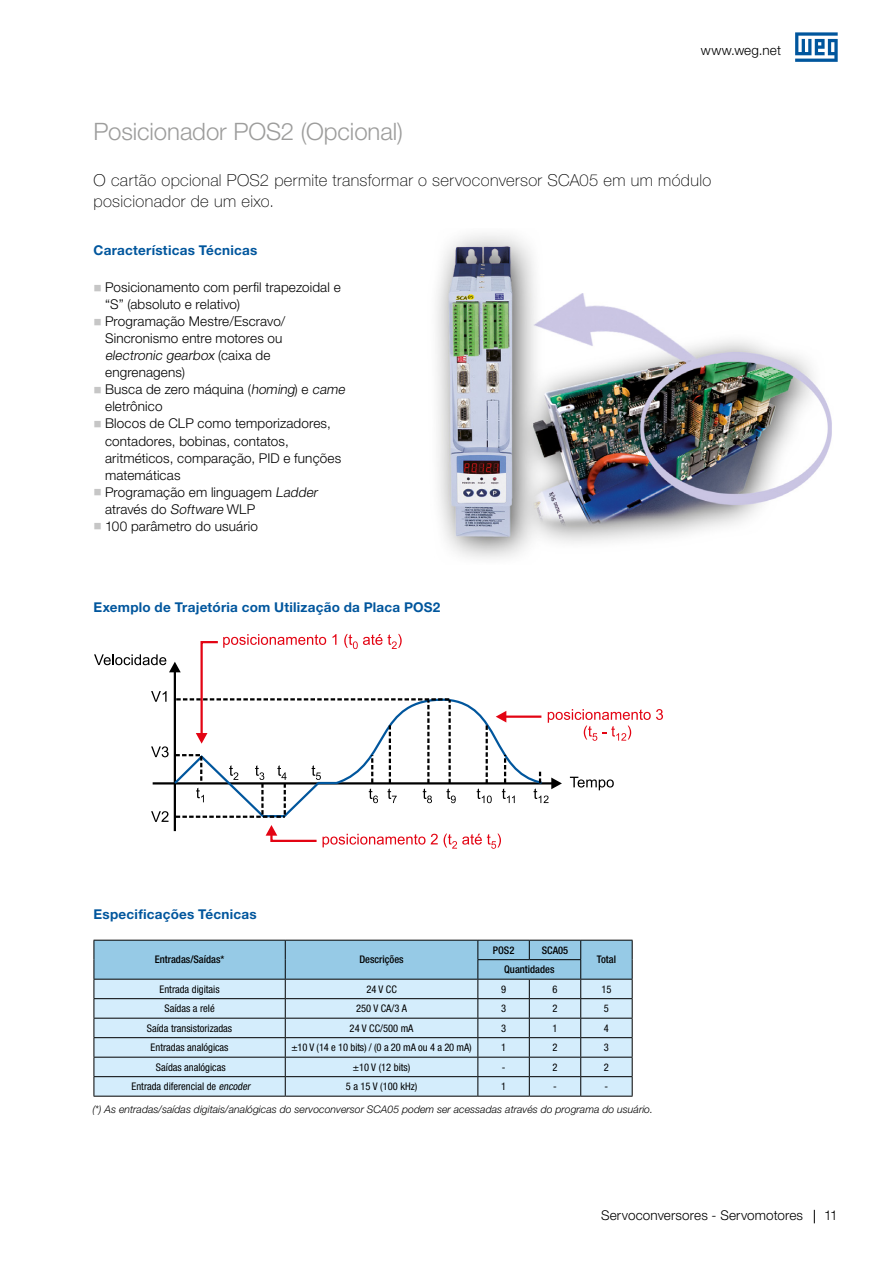
<style>
.page{position:relative;width:893px;height:1263px;background:#fff}
.page>*{position:absolute;margin:0;border:0;box-sizing:border-box;transform-origin:0 0}
.t1{font:300 24px "Helvetica Neue LT Pro";letter-spacing:-.005em;color:#9d9d9c}
.t2{font:100 16.5px/21.3px "Helvetica Neue LT Pro";letter-spacing:.02em;color:#000}
.t3{font:300 13.5px/17px "Helvetica Neue LT Pro";letter-spacing:.01em;color:#000}
.t4{font:700 13.5px "Helvetica Neue LT Pro";letter-spacing:.015em;color:#00569d}
.t5{font:condensed 10.5px "Helvetica Neue LT Pro";color:#000}
.t6{font:italic 300 10.5px "Helvetica Neue LT Pro";color:#000}
.t7{font:500 condensed 10.5px "Helvetica Neue LT Pro";color:#000}
.s1{font-style:italic}
</style>
<div class="page">
<svg style="left:814px;top:1210px;width:1px;height:13px"></svg>
<svg style="left:795px;top:32px;width:43px;height:30px"></svg>
<img style="left:436px;top:234px;width:396px;height:325px">
<svg style="left:94px;top:940px;width:539px;height:156px;background:#b9d7e9"></svg>
<hr style="left:94px;top:1096px;width:191px;height:1px;background:#000">
<hr style="left:285px;top:1096px;width:193px;height:1px;background:#000">
<hr style="left:478px;top:1096px;width:51px;height:1px;background:#000">
<hr style="left:529px;top:1096px;width:52px;height:1px;background:#000">
<hr style="left:581px;top:1096px;width:52px;height:1px;background:#000">
<svg style="left:94px;top:634px;width:569px;height:215px"></svg>
<p class="t3" style="left:701px;top:41px;width:82px">www.weg.net</p>
<h1 class="t1" style="left:94px;top:117px;width:311px">Posicionador POS2 (Opcional)</h1>
<p class="t2" style="left:94px;top:169px;width:619px">O cartão opcional POS2 permite transformar o servoconversor SCA05 em um módulo posicionador de um eixo.</p>
<p class="t4" style="left:94px;top:242px;width:165px">Características Técnicas</p>
<p class="t3" style="left:105px;top:279px;width:244px">Posicionamento com perfil trapezoidal e “S” (absoluto e relativo)<br>Programação Mestre/Escravo/<br>Sincronismo entre motores ou<br><span class="s1">electronic gearbox</span> (c a i x a d e engrenagens)<br>Busca de zero máquina (<span class="s1">homing</span>) e <span class="s1">came </span>eletrônico<br>Blocos de CLP como temporizadores, contadores, bobinas, contatos, aritméticos, comparação, PID e funções matemáticas<br>Programação em linguagem <span class="s1">Ladder </span>através do <span class="s1">Software</span> WLP<br>100 parâmetro do usuário</p>
<p class="t4" style="left:94px;top:599px;width:348px">Exemplo de Trajetória com Utilização da Placa POS2</p>
<p class="t4" style="left:94px;top:905px;width:165px">Especificações Técnicas</p>
<p class="t7" style="left:155px;top:953px;width:71px">Entradas/Saídas*</p>
<p class="t7" style="left:359px;top:953px;width:46px">Descrições</p>
<p class="t7" style="left:493px;top:944px;width:23px">POS2</p>
<p class="t7" style="left:542px;top:944px;width:28px">SCA05</p>
<p class="t7" style="left:504px;top:963px;width:52px">Quantidades</p>
<p class="t7" style="left:597px;top:953px;width:21px">Total</p>
<p class="t5" style="left:160px;top:983px;width:62px">Entrada digitais</p>
<p class="t5" style="left:366px;top:983px;width:32px">24 V CC</p>
<p class="t5" style="left:501px;top:983px;width:7px">9</p>
<p class="t5" style="left:552px;top:983px;width:7px">6</p>
<p class="t5" style="left:601px;top:983px;width:12px">15</p>
<p class="t5" style="left:165px;top:1002px;width:52px">Saídas a relé</p>
<p class="t5" style="left:356px;top:1002px;width:52px">250 V CA/3 A</p>
<p class="t5" style="left:501px;top:1002px;width:7px">3</p>
<p class="t5" style="left:552px;top:1002px;width:7px">2</p>
<p class="t5" style="left:604px;top:1002px;width:7px">5</p>
<p class="t5" style="left:147px;top:1022px;width:87px">Saída transistorizadas</p>
<p class="t5" style="left:350px;top:1022px;width:65px">24 V CC/500 mA</p>
<p class="t5" style="left:501px;top:1022px;width:7px">3</p>
<p class="t5" style="left:552px;top:1022px;width:7px">1</p>
<p class="t5" style="left:604px;top:1022px;width:7px">4</p>
<p class="t5" style="left:151px;top:1041px;width:79px">Entradas analógicas</p>
<p class="t5" style="left:291px;top:1041px;width:182px">±10 V (14 e 10 bits) / (0 a 20 mA ou 4 a 20 mA)</p>
<p class="t5" style="left:501px;top:1041px;width:7px">1</p>
<p class="t5" style="left:552px;top:1041px;width:7px">2</p>
<p class="t5" style="left:604px;top:1041px;width:7px">3</p>
<p class="t5" style="left:156px;top:1061px;width:71px">Saídas analógicas</p>
<p class="t5" style="left:353px;top:1061px;width:59px">±10 V (12 bits)</p>
<p class="t5" style="left:502px;top:1061px;width:5px">-</p>
<p class="t5" style="left:552px;top:1061px;width:7px">2</p>
<p class="t5" style="left:604px;top:1061px;width:7px">2</p>
<p class="t5" style="left:132px;top:1080px;width:122px">Entrada diferencial de <span class="s1">encoder</span></p>
<p class="t5" style="left:346px;top:1080px;width:73px">5 a 15 V (100 kHz)</p>
<p class="t5" style="left:501px;top:1080px;width:7px">1</p>
<p class="t5" style="left:553px;top:1080px;width:5px">-</p>
<p class="t5" style="left:605px;top:1080px;width:5px">-</p>
<p class="t6" style="left:92px;top:1103px;width:562px">(*) As entradas/saídas digitais/analógicas do servoconversor SCA05 podem ser acessadas através do programa do usuário.</p>
<p class="t3" style="left:601px;top:1207px;width:204px">Servoconversores - Servomotores</p>
<p class="t3" style="left:824px;top:1207px;width:15px">11</p>
</div>
